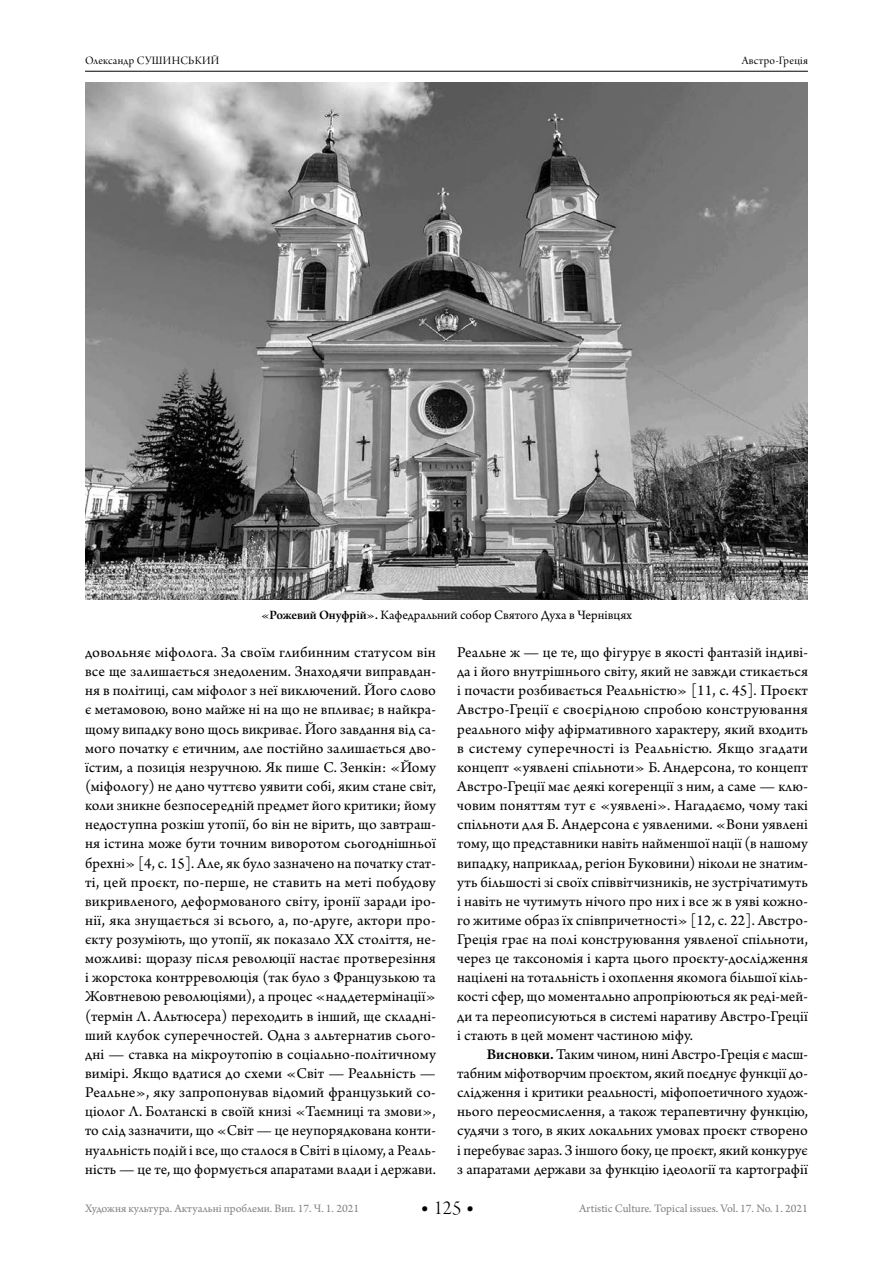
<style>
.page{position:relative;width:893px;height:1263px;background:#fff}
.page>*{position:absolute;margin:0;border:0;box-sizing:border-box;transform-origin:0 0}
.t1{font:21px "Arno Pro Light Display";color:#000}
.t2{font:15.75px/19.2px "Arno Pro";letter-spacing:.005em;color:#000;text-align:justify}
.t3{font:13.5px "Arno Pro";color:#000}
.t4{font:12px "Arno Pro";color:#808285}
.t5{font:12px "Arno Pro Display";letter-spacing:.025em;color:#000}
.s1{font-family:"Arno Pro Smbd Subhead"}
.s2{font-weight:600}
.s3{font-family:"Arno Pro";font-size:22.5px}
</style>
<div class="page">
<hr style="left:85px;top:71px;width:723px;height:1px;background:#000">
<img style="left:85px;top:83px;width:723px;height:517px">
<p class="t5" style="left:85px;top:53px;width:136px">Олександр СУШИНСЬКИЙ</p>
<p class="t5" style="left:742px;top:53px;width:68px">Австро-Греція</p>
<p class="t3" style="left:261px;top:607px;width:372px"><span class="s1">«Рожевий Онуфрій».</span> Кафедральний собор Святого Духа в Чернівцях</p>
<p class="t2" style="left:85px;top:643px;width:352px">довольняє міфолога. За своїм глибинним статусом він все ще залишається знедоленим. Знаходячи виправдан&shy;ня в політиці, сам міфолог з неї виключений. Його слово є метамовою, воно майже ні на що не впливає; в найкра&shy;щому випадку воно щось викриває. Його завдання від са&shy;мого початку є етичним, але постійно залишається дво&shy;їстим, а позиція незручною. Як пише С. Зенкін: «Йому (міфологу) не дано чуттєво уявити собі, яким стане світ, коли зникне безпосередній предмет його критики; йому недоступна розкіш утопії, бо він не вірить, що завтраш&shy;ня істина може бути точним виворотом сьогоднішньої брехні» [4, c. 15]. Але, як було зазначено на початку стат&shy;ті, цей проєкт, по‑перше, не ставить на меті побудову викривленого, деформованого світу, іронії заради іро&shy;нії, яка знущається зі всього, а, по‑друге, актори про&shy;єкту розуміють, що утопії, як показало ХХ століття, не&shy;можливі: щоразу після революції настає протверезіння і жорстока контрреволюція (так було з Французькою та Жовтневою революціями), а процес «наддетермінації» (термін Л. Альтюсера) переходить в інший, ще складні&shy;ший клубок суперечностей. Одна з альтернатив сього&shy;дні — ставка на мікроутопію в соціально-політичному вимірі. Якщо вдатися до схеми «Світ — Реальність — Реальне», яку запропонував відомий французький со&shy;ціолог Л. Болтанскі в своїй книзі «Таємниці та змови», то слід зазначити, що «Світ — це неупорядкована конти&shy;нуальність подій і все, що сталося вСвіті в цілому, а Реаль&shy;ність — це те, що формується апаратами влади і держави.</p>
<p class="t2" style="left:457px;top:643px;width:352px">Реальне ж — це те, що фігурує в якості фантазій індиві&shy;да і його внутрішнього світу, який не завжди стикається і почасти розбивається Реальністю» [11, c. 45]. Проєкт Австро-Греції є своєрідною спробою конструювання реального міфу афірмативного характеру, який входить в систему суперечності із Реальністю. Якщо згадати концепт «уявлені спільноти» Б. Андерсона, то концепт Австро-Греції має деякі когеренції з ним, а саме — клю&shy;човим поняттям тут є «уявлені». Нагадаємо, чому такі спільноти для Б. Андерсона є уявленими. «Вони уявлені тому, що представники навіть найменшої нації (в нашому випадку, наприклад, регіон Буковини) ніколи не знатим&shy;уть більшості зі своїх співвітчизників, не зустрічатимуть і навіть не чутимуть нічого про них і все ж в уяві кожно&shy;го житиме образ їх співпричетності» [12, c. 22]. Австро-Греція грає на полі конструювання уявленої спільноти, через це таксономія і карта цього проєкту-дослідження націлені на тотальність і охоплення якомога більшої кіль&shy;кості сфер, що моментально апропріюються як реді-мей&shy;ди та переописуються в системі наративу Австро-Греції і стають в цей момент частиною міфу.</p>
<p class="t2" style="left:457px;top:1045px;width:352px;text-indent:30px"><span class="s2">Висновки.</span> Таким чином, нині Австро-Греція є масш&shy;табним міфотворчим проєктом, який поєднує функції до&shy;слідження і критики реальності, міфопоетичного худож&shy;нього переосмислення, а також терапевтичну функцію, судячи з того, в яких локальних умовах проєкт створено і перебуває зараз. З іншого боку, це проєкт, який конкурує з апаратами держави за функцію ідеології та картографії</p>
<p class="t4" style="left:85px;top:1201px;width:276px">Художня культура. Актуальні проблеми. Вип. 17. Ч. 1. 2021</p>
<h1 class="t1" style="left:421px;top:1196px;width:55px"><span class="s3">•</span> 125 <span class="s3">•</span></h1>
<p class="t4" style="left:579px;top:1201px;width:230px">Artistic Culture. Topical issues. Vol. 17. No. 1. 2021</p>
</div>
